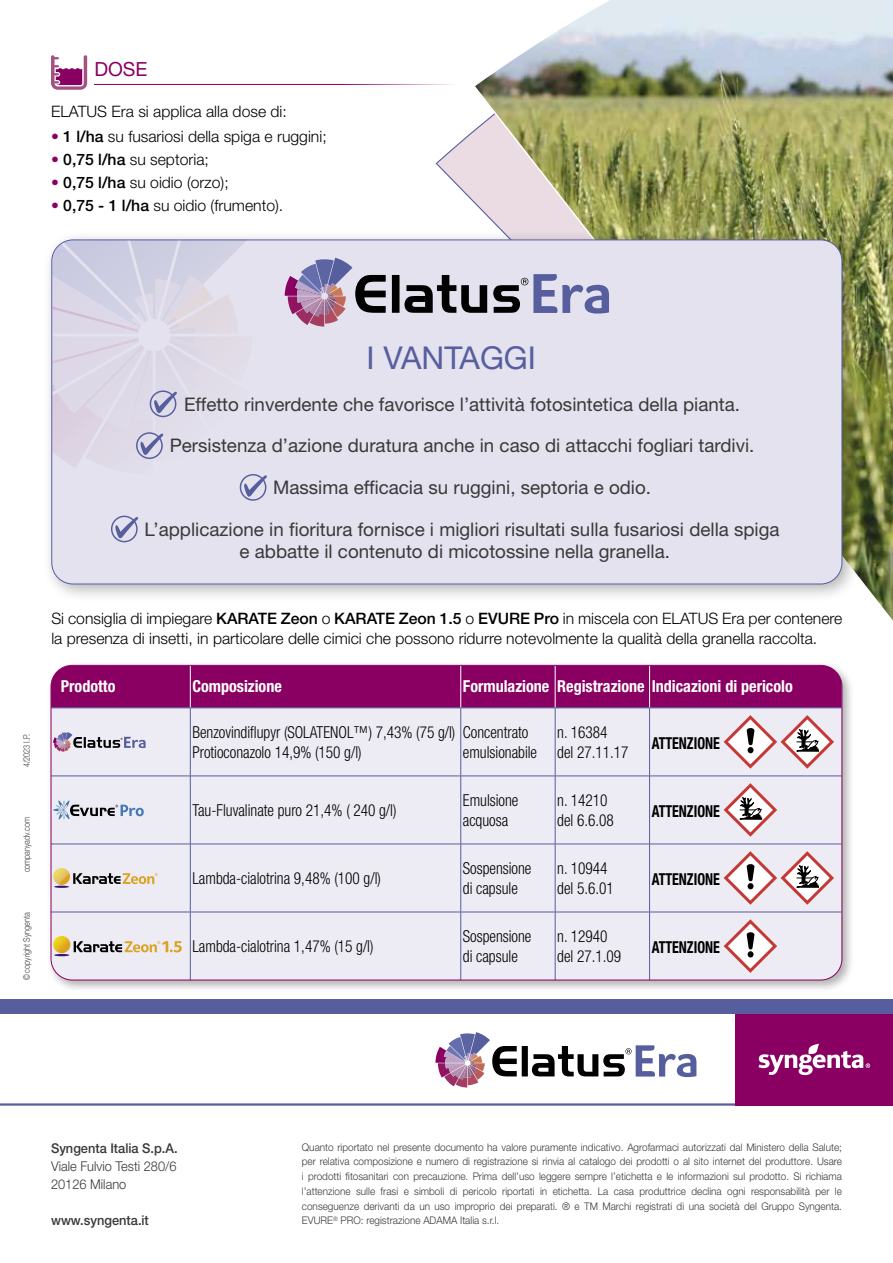
<style>
.page{position:relative;width:893px;height:1263px;background:#fff}
.page>*{position:absolute;margin:0;border:0;box-sizing:border-box;transform-origin:0 0}
.t1{font:31.5px "Helvetica Neue LT Std";color:#575e9e}
.t2{font:19.5px "Helvetica Neue LT Std";color:#8a0062}
.t3{font:18.75px/22.5px "Helvetica Neue LT Std";color:#393939}
.t4{font:300 condensed 16.5px/19.5px "Helvetica Neue LT Std";color:#000;scale:.93 1}
.t5{font:700 condensed 16.5px "Helvetica Neue LT Std";color:#fff}
.t6{font:700 condensed 16.5px "Helvetica Neue LT Std";color:#000;scale:.85 1}
.t7{font:300 15.75px/19.5px "Helvetica Neue LT Std";color:#000}
.t8{font:500 13.5px "Helvetica Neue LT Std";color:#393939;scale:.95 1}
.t9{font:300 13.5px/18px "Helvetica Neue LT Std";color:#393939;scale:.95 1}
.t10{font:300 10.5px/14.9px "Helvetica Neue LT Std";color:#393939;text-align:justify;scale:.95 1}
.t11{font:300 9px "Helvetica Neue LT Std";color:#393939;scale:.8 1}
.s1{font-weight:500;color:#8a0062}
.s2{font-weight:500}
</style>
<div class="page">
<svg style="left:51px;top:55px;width:36px;height:35px"></svg>
<hr style="left:0;top:1103px;width:893px;height:3px;background:#575e9e">
<div style="left:736px;top:1008px;width:157px;height:98px;background:#8a0062"></div>
<div style="left:0;top:999px;width:893px;height:15px;background:#575e9e"></div>
<svg style="left:758px;top:1044px;width:112px;height:31px"></svg>
<svg style="left:435px;top:1032px;width:261px;height:55px"></svg>
<svg style="left:435px;top:132px;width:37px;height:69px"></svg>
<hr style="left:94px;top:84px;width:419px;height:1px;background:#8a0062">
<div style="left:47px;top:661px;width:807px;height:332px;background:#000;opacity:.3"></div>
<div style="left:51px;top:665px;width:791px;height:43px;background:#8a0062"></div>
<div style="left:51px;top:709px;width:791px;height:271px;background:#edebf3"></div>
<hr style="left:190px;top:665px;width:1px;height:43px;background:#fff">
<hr style="left:460px;top:665px;width:1px;height:43px;background:#fff">
<hr style="left:555px;top:665px;width:1px;height:43px;background:#fff">
<hr style="left:649px;top:665px;width:1px;height:43px;background:#fff">
<hr style="left:51px;top:708px;width:139px;height:1px;background:#575e9e">
<hr style="left:51px;top:776px;width:139px;height:1px;background:#575e9e">
<hr style="left:190px;top:708px;width:1px;height:68px;background:#575e9e">
<hr style="left:190px;top:776px;width:1px;height:68px;background:#575e9e">
<hr style="left:190px;top:708px;width:271px;height:1px;background:#575e9e">
<hr style="left:461px;top:708px;width:94px;height:1px;background:#575e9e">
<hr style="left:555px;top:708px;width:95px;height:1px;background:#575e9e">
<hr style="left:460px;top:708px;width:1px;height:68px;background:#575e9e">
<hr style="left:555px;top:708px;width:1px;height:68px;background:#575e9e">
<hr style="left:460px;top:776px;width:1px;height:68px;background:#575e9e">
<hr style="left:555px;top:776px;width:1px;height:68px;background:#575e9e">
<hr style="left:190px;top:776px;width:271px;height:1px;background:#575e9e">
<hr style="left:461px;top:776px;width:94px;height:1px;background:#575e9e">
<hr style="left:555px;top:776px;width:95px;height:1px;background:#575e9e">
<hr style="left:649px;top:708px;width:1px;height:68px;background:#575e9e">
<hr style="left:649px;top:776px;width:1px;height:68px;background:#575e9e">
<hr style="left:650px;top:708px;width:192px;height:1px;background:#575e9e">
<hr style="left:650px;top:776px;width:192px;height:1px;background:#575e9e">
<hr style="left:51px;top:844px;width:139px;height:1px;background:#575e9e">
<hr style="left:51px;top:912px;width:139px;height:1px;background:#575e9e">
<hr style="left:190px;top:844px;width:1px;height:68px;background:#575e9e">
<hr style="left:190px;top:912px;width:1px;height:68px;background:#575e9e">
<hr style="left:190px;top:844px;width:271px;height:1px;background:#575e9e">
<hr style="left:461px;top:844px;width:94px;height:1px;background:#575e9e">
<hr style="left:555px;top:844px;width:95px;height:1px;background:#575e9e">
<hr style="left:460px;top:844px;width:1px;height:68px;background:#575e9e">
<hr style="left:555px;top:844px;width:1px;height:68px;background:#575e9e">
<hr style="left:460px;top:912px;width:1px;height:68px;background:#575e9e">
<hr style="left:555px;top:912px;width:1px;height:68px;background:#575e9e">
<hr style="left:190px;top:912px;width:271px;height:1px;background:#575e9e">
<hr style="left:461px;top:912px;width:94px;height:1px;background:#575e9e">
<hr style="left:555px;top:912px;width:95px;height:1px;background:#575e9e">
<hr style="left:649px;top:844px;width:1px;height:68px;background:#575e9e">
<hr style="left:649px;top:912px;width:1px;height:68px;background:#575e9e">
<hr style="left:650px;top:844px;width:192px;height:1px;background:#575e9e">
<hr style="left:650px;top:912px;width:192px;height:1px;background:#575e9e">
<svg style="left:53px;top:732px;width:93px;height:20px;background:#bab4c3"></svg>
<svg style="left:724px;top:715px;width:110px;height:54px"></svg>
<svg style="left:53px;top:800px;width:91px;height:19px;background:#bbc0cc"></svg>
<svg style="left:724px;top:783px;width:53px;height:54px"></svg>
<svg style="left:53px;top:868px;width:105px;height:20px;background:#cdc3b5"></svg>
<svg style="left:724px;top:851px;width:110px;height:54px"></svg>
<svg style="left:53px;top:936px;width:17px;height:17px"></svg>
<svg style="left:54px;top:941px;width:128px;height:15px;background:#c8baa2"></svg>
<svg style="left:724px;top:919px;width:53px;height:54px"></svg>
<img style="left:472px;top:0;width:421px;height:621px">
<div style="left:41px;top:229px;width:819px;height:374px;background:#000;opacity:.3"></div>
<div style="left:52px;top:240px;width:790px;height:344px;background:#e3e2ee;border-radius:21px"></div>
<svg style="left:285px;top:258px;width:324px;height:68px"></svg>
<svg style="left:52px;top:240px;width:224px;height:261px"></svg>
<svg style="left:111px;top:516px;width:28px;height:26px"></svg>
<h2 class="t2" style="left:94px;top:57px;width:55px">DOSE</h2>
<h3 class="t7" style="left:51px;top:102px;width:237px">ELATUS Era si applica alla dose di:</h3>
<h3 class="t7" style="left:51px;top:126px;width:277px"><span class="s1">•</span> <span class="s2">1 l/ha</span> su fusariosi della spiga e ruggini;</h3>
<h3 class="t7" style="left:51px;top:149px;width:159px"><span class="s1">•</span> <span class="s2">0,75 l/ha</span> su septoria;</h3>
<h3 class="t7" style="left:51px;top:172px;width:179px"><span class="s1">•</span> <span class="s2">0,75 l/ha</span> su oidio (orzo);</h3>
<h3 class="t7" style="left:51px;top:195px;width:234px"><span class="s1">•</span> <span class="s2">0,75 - 1 l/ha</span> su oidio (frumento).</h3>
<h1 class="t1" style="left:366px;top:339px;width:171px">I VANTAGGI</h1>
<h3 class="t3" style="left:184px;top:392px;width:557px">Effetto rinverdente che favorisce l’attività fotosintetica della pianta.</h3>
<h3 class="t3" style="left:170px;top:434px;width:586px">Persistenza d’azione duratura anche in caso di attacchi fogliari tardivi.</h3>
<h3 class="t3" style="left:273px;top:476px;width:379px">Massima efficacia su ruggini, septoria e odio.</h3>
<h3 class="t3" style="left:240px;top:517px;width:541px;text-indent:-95px">L’applicazione in fioritura fornisce i migliori risultati sulla fusariosi della spiga e abbatte il contenuto di micotossine nella granella.</h3>
<p class="t11" style="left:21px;top:767px;width:43px;rotate:-90deg">4/2023 I.P.</p>
<p class="t11" style="left:21px;top:872px;width:71px;rotate:-90deg">companyadv.com</p>
<p class="t11" style="left:21px;top:980px;width:86px;rotate:-90deg">© copyright Syngenta</p>
<h3 class="t7" style="left:51px;top:609px;width:792px">Si consiglia di impiegare <span class="s2">KARATE Zeon</span> o <span class="s2">KARATE Zeon 1.5</span> o <span class="s2">EVURE Pro</span> in miscela con ELATUS Era per contenere la presenza di insetti, in particolare delle cimici che possono ridurre notevolmente la qualità della granella raccolta.</h3>
<h3 class="t5" style="left:61px;top:676px;width:56px">Prodotto</h3>
<h3 class="t5" style="left:192px;top:676px;width:91px">Composizione</h3>
<h3 class="t5" style="left:463px;top:676px;width:331px">Formulazione Registrazione Indicazioni di pericolo</h3>
<h3 class="t4" style="left:192px;top:722px;width:284px">Benzovindiflupyr (SOLATENOL™) 7,43% (75 g/l)<br>Protioconazolo 14,9% (150 g/l)</h3>
<h3 class="t4" style="left:463px;top:722px;width:81px">Concentrato emulsionabile</h3>
<h3 class="t4" style="left:557px;top:722px;width:78px">n. 16384<br>del 27.11.17</h3>
<h3 class="t6" style="left:652px;top:733px;width:82px">ATTENZIONE</h3>
<h3 class="t4" style="left:192px;top:800px;width:221px">Tau-Fluvalinate puro 21,4% ( 240 g/l)</h3>
<h3 class="t4" style="left:463px;top:790px;width:61px">Emulsione acquosa</h3>
<h3 class="t4" style="left:557px;top:790px;width:62px">n. 14210 del 6.6.08</h3>
<h3 class="t6" style="left:652px;top:801px;width:82px">ATTENZIONE</h3>
<h3 class="t4" style="left:192px;top:868px;width:204px">Lambda-cialotrina 9,48% (100 g/l)</h3>
<h3 class="t4" style="left:463px;top:858px;width:75px">Sospensione di capsule</h3>
<h3 class="t4" style="left:557px;top:858px;width:62px">n. 10944 del 5.6.01</h3>
<h3 class="t6" style="left:652px;top:869px;width:82px">ATTENZIONE</h3>
<h3 class="t4" style="left:192px;top:936px;width:196px">Lambda-cialotrina 1,47% (15 g/l)</h3>
<h3 class="t4" style="left:463px;top:926px;width:75px">Sospensione di capsule</h3>
<h3 class="t4" style="left:557px;top:926px;width:70px">n. 12940 del 27.1.09</h3>
<h3 class="t6" style="left:652px;top:937px;width:82px">ATTENZIONE</h3>
<p class="t8" style="left:51px;top:1140px;width:135px">Syngenta Italia S.p.A.</p>
<p class="t9" style="left:51px;top:1157px;width:134px">Viale Fulvio Testi 280/6<br>20126 Milano</p>
<p class="t8" style="left:51px;top:1212px;width:105px">www.syngenta.it</p>
<p class="t10" style="left:302px;top:1139px;width:570px">Quanto riportato nel presente documento ha valore puramente indicativo. Agrofarmaci autorizzati dal Ministero della Salute; per relativa composizione e numero di registrazione si rinvia al catalogo dei prodotti o al sito internet del produttore. Usare i prodotti fitosanitari con precauzione. Prima dell’uso leggere sempre l’etichetta e le informazioni sul prodotto. Si richiama l’attenzione sulle frasi e simboli di pericolo riportati in etichetta. La casa produttrice declina ogni responsabilità per le conseguenze derivanti da un uso improprio dei preparati. ® e TM Marchi registrati di una società del Gruppo Syngenta.<br>EVURE<sup>®</sup> PRO: registrazione ADAMA Italia s.r.l.</p>
</div>
